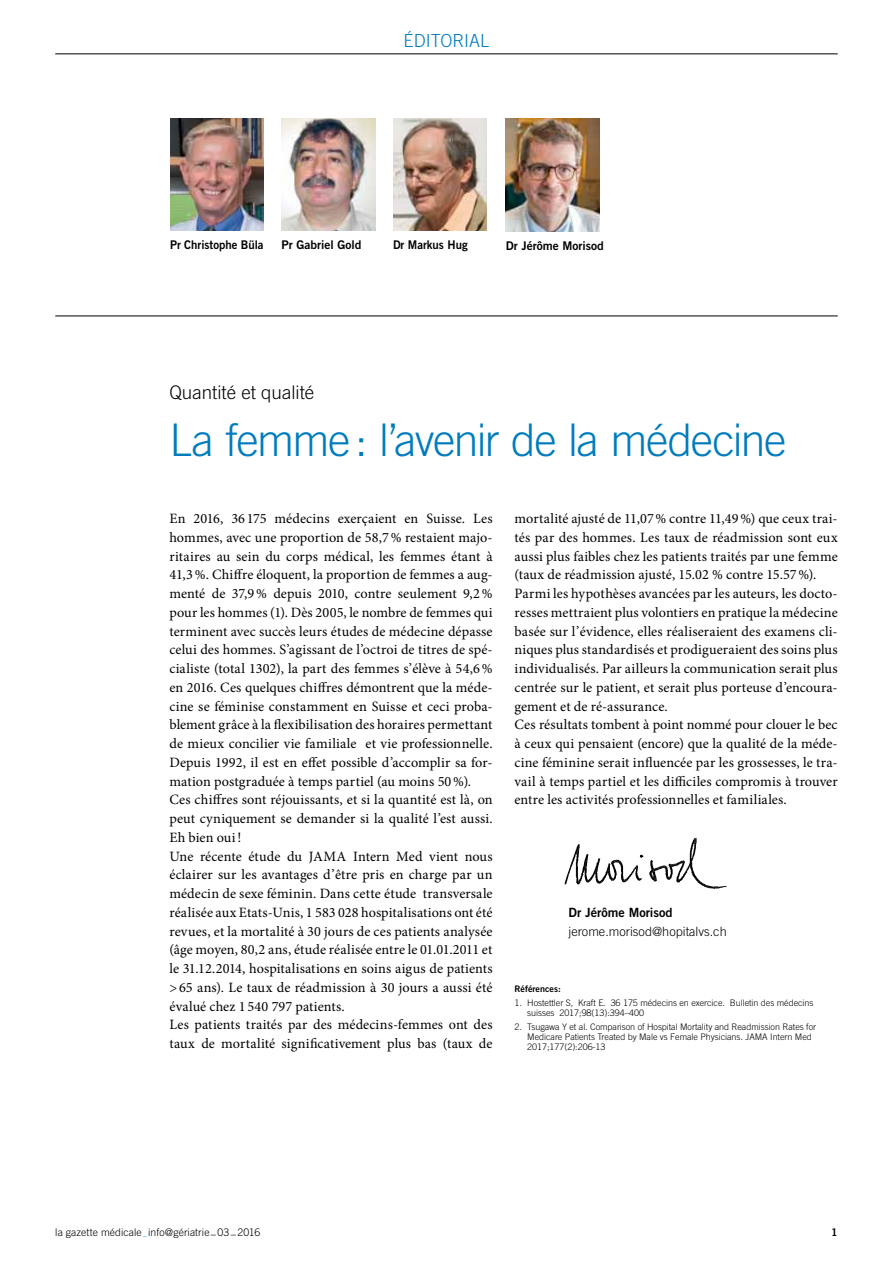
<style>
.page{position:relative;width:893px;height:1263px;background:#fff}
.page>*{position:absolute;margin:0;border:0;box-sizing:border-box;transform-origin:0 0}
.t1{font:300 45px "Trade Gothic LT";letter-spacing:-.035em;color:#007cbd}
.t2{font:300 18.75px "Trade Gothic LT";color:#000}
.t3{font:300 18px "Trade Gothic LT";letter-spacing:.005em;color:#007cbd}
.t4{font:14.25px/18.8px "Minion Pro";letter-spacing:.005em;color:#000}
.t5{font:300 12.75px "Trade Gothic LT";color:#000}
.t6{font:12.75px "Trade Gothic LT Bold Two";color:#000}
.t7{font:12px "Trade Gothic LT Bold Two";color:#000}
.t8{font:12px "Trade Gothic LT Bold Two";color:#000;scale:.95 1}
.t9{font:300 10.5px "Trade Gothic LT";letter-spacing:.01em;color:#000}
.t10{font:10.5px "Trade Gothic LT Bold Two";color:#000}
.t11{font:300 9px/9.9px "Trade Gothic LT";letter-spacing:-.005em;color:#000}
.t12{font:9px "Trade Gothic LT Bold Two";color:#000}
.s1{font-size:7.5px;color:#007cbd}
</style>
<div class="page">
<hr style="left:55px;top:316px;width:783px;height:1px;background:#000">
<img style="left:170px;top:118px;width:94px;height:113px">
<img style="left:282px;top:118px;width:93px;height:113px">
<img style="left:506px;top:119px;width:93px;height:112px">
<img style="left:393px;top:118px;width:94px;height:112px">
<img style="left:564px;top:837px;width:163px;height:52px">
<hr style="left:55px;top:54px;width:783px;height:1px;background:#000">
<p class="t3" style="left:404px;top:30px;width:87px">éDITORIAL</p>
<p class="t8" style="left:393px;top:237px;width:80px">Dr Markus Hug</p>
<p class="t8" style="left:170px;top:238px;width:100px">Pr Christophe Büla</p>
<p class="t7" style="left:282px;top:238px;width:82px">Pr Gabriel Gold</p>
<p class="t7" style="left:506px;top:238px;width:99px">Dr Jérôme Morisod</p>
<h2 class="t2" style="left:169px;top:381px;width:146px">Quantité et qualité</h2>
<h1 class="t1" style="left:169px;top:413px;width:619px">La femme: l’avenir de la médecine</h1>
<p class="t4" style="left:169px;top:509px;width:325px">En 2016, 36 175 médecins exerçaient en Suisse. Les hommes, avec une proportion de 58,7% restaient majo&shy;ritaires au sein du corps médical, les femmes étant à 41,3%. Chiffre éloquent, la proportion de femmes a aug&shy;menté de 37,9% depuis 2010, contre seulement 9,2% pour les hommes (1). Dès 2005, le nombre de femmes qui terminent avec succès leurs études de médecine dépasse celui des hommes. S’agissant de l’octroi de titres de spé&shy;cialiste (total 1302), la part des femmes s’élève à 54,6% en 2016. Ces quelques chiffres démontrent que la méde&shy;cine se féminise constamment en Suisse et ceci proba&shy;blement grâce à la flexibilisation des horaires permettant de mieux concilier vie familiale et vie professionnelle.<br>Depuis 1992, il est en effet possible d’accomplir sa for&shy;mation postgraduée à temps partiel (au moins 50%).<br>Ces chiffres sont réjouissants, et si la quantité est là, on peut cyniquement se demander si la qualité l’est aussi.<br>Eh bien oui!<br>Une récente étude du JAMA Intern Med vient nous éclairer sur les avantages d’être pris en charge par un médecin de sexe féminin. Dans cette étude transversale réalisée aux Etats-Unis, 1 583 028 hospitalisations ont été revues, et la mortalité à 30 jours de ces patients analysée (âge moyen, 80,2 ans, étude réalisée entre le 01.01.2011 et le 31.12.2014, hospitalisations en soins aigus de patients &gt;65 ans). Le taux de réadmission à 30 jours a aussi été évalué chez 1 540 797 patients.<br>Les patients traités par des médecins-femmes ont des taux de mortalité significativement plus bas (taux de</p>
<p class="t4" style="left:514px;top:509px;width:325px">mortalité ajusté de 11,07% contre 11,49%) que ceux trai&shy;tés par des hommes. Les taux de réadmission sont eux aussi plus faibles chez les patients traités par une femme (taux de réadmission ajusté, 15.02 % contre 15.57%).<br>Parmi les hypothèses avancées par les auteurs, les docto&shy;resses mettraient plus volontiers en pratique la médecine basée sur l’évidence, elles réaliseraient des examens cli&shy;niques plus standardisés et prodigueraient des soins plus individualisés. Par ailleurs la communication serait plus centrée sur le patient, et serait plus porteuse d’encoura&shy;gement et de ré-assurance.<br>Ces résultats tombent à point nommé pour clouer le bec à ceux qui pensaient (encore) que la qualité de la méde&shy;cine féminine serait influencée par les grossesses, le tra&shy;vail à temps partiel et les difficiles compromis à trouver entre les activités professionnelles et familiales.</p>
<p class="t6" style="left:568px;top:904px;width:106px">Dr Jérôme Morisod</p>
<p class="t5" style="left:568px;top:923px;width:160px">jerome.morisod@hopitalvs.ch</p>
<p class="t12" style="left:514px;top:983px;width:48px">Références:</p>
<p class="t11" style="left:527px;top:997px;width:288px;text-indent:-13px">1. Hostettler S, Kraft E. 36 175 médecins en exercice. Bulletin des médecins suisses 2017;98(13):394–400</p>
<p class="t11" style="left:527px;top:1021px;width:290px;text-indent:-13px">2. Tsugawa Y et al. Comparison of Hospital Mortality and Readmission Rates for<br>Medicare Patients Treated by Male vs Female Physicians. JAMA Intern Med<br>2017;177(2):206-13</p>
<p class="t9" style="left:55px;top:1226px;width:206px">la gazette médicale <span class="s1">_</span> info@gériatrie_03_2016</p>
<p class="t10" style="left:831px;top:1225px;width:8px">1</p>
</div>
